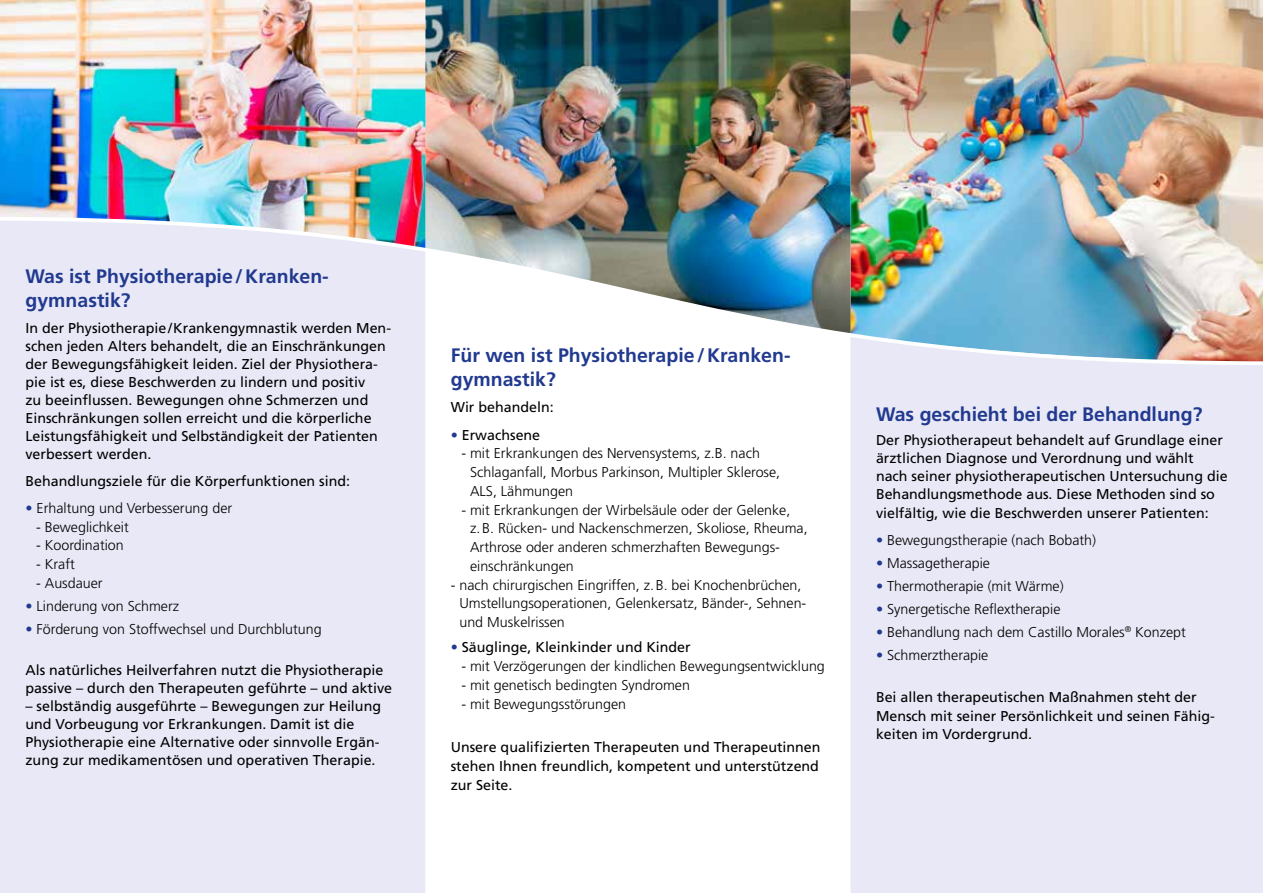
<style>
.page{position:relative;width:1263px;height:893px;background:#fff}
.page>*{position:absolute;margin:0;border:0;box-sizing:border-box;transform-origin:0 0}
.t1{font:700 19.5px/24px "Frutiger LT";color:#213a8f}
.t2{font:14.25px/18px "Frutiger LT";color:#000}
.t3{font:300 14.25px/18.8px "Frutiger LT";color:#000}
.s1{color:#213a8f}
</style>
<div class="page">
<img style="left:850px;top:0;width:413px;height:215px">
<img style="left:425px;top:0;width:425px;height:215px">
<img style="left:0;top:0;width:425px;height:215px">
<div style="left:850px;top:367px;width:413px;height:526px;background:#e9e8f6"></div>
<div style="left:0;top:367px;width:425px;height:526px;background:#e9e8f6"></div>
<img style="left:0;top:215px;width:1263px;height:152px">
<h1 class="t1" style="left:26px;top:264px;width:303px">Was ist Physiotherapie/Kranken&shy;gymnastik?</h1>
<p class="t2" style="left:26px;top:319px;width:367px">In der Physiotherapie/Krankengymnastik werden Men&shy;schen jeden Alters behandelt, die an Einschränkungen der Bewegungsfähigkeit leiden. Ziel der Physiothera&shy;pie ist es, diese Beschwerden zu lindern und positiv<br>zu beeinflussen. Bewegungen ohne Schmerzen und Einschränkungen sollen erreicht und die körperliche Leistungsfähigkeit und Selbständigkeit der Patienten verbessert werden.</p>
<p class="t2" style="left:26px;top:472px;width:326px">Behandlungsziele für die Körperfunktionen sind:</p>
<p class="t3" style="left:26px;top:499px;width:208px"><span class="s1">•</span> Erhaltung und Verbesserung der</p>
<p class="t3" style="left:36px;top:517px;width:94px">- Beweglichkeit</p>
<p class="t3" style="left:36px;top:536px;width:89px">- Koordination</p>
<p class="t3" style="left:36px;top:555px;width:40px">- Kraft</p>
<p class="t3" style="left:36px;top:574px;width:68px">- Ausdauer</p>
<p class="t3" style="left:26px;top:597px;width:155px"><span class="s1">•</span> Linderung von Schmerz</p>
<p class="t3" style="left:26px;top:620px;width:298px"><span class="s1">•</span> Förderung von Stoffwechsel und Durchblutung</p>
<p class="t2" style="left:26px;top:661px;width:368px">Als natürliches Heilverfahren nutzt die Physiotherapie passive – durch den Therapeuten geführte – und aktive</p>
<p class="t2" style="left:26px;top:697px;width:357px">– selbständig ausgeführte – Bewegungen zur Heilung und Vorbeugung vor Erkrankungen. Damit ist die Physiotherapie eine Alternative oder sinnvolle Ergän&shy;zung zur medikamentösen und operativen Therapie.</p>
<h1 class="t1" style="left:451px;top:343px;width:340px">Für wen ist Physiotherapie/Kranken&shy;gymnastik?</h1>
<p class="t2" style="left:451px;top:398px;width:104px">Wir behandeln:</p>
<p class="t2" style="left:451px;top:426px;width:91px"><span class="s1">•</span> Erwachsene</p>
<p class="t3" style="left:470px;top:444px;width:312px;text-indent:-9px">- mit Erkrankungen des Nervensystems, z.B. nach<br>Schlaganfall, Morbus Parkinson, Multipler Sklerose,<br>ALS, Lähmungen</p>
<p class="t3" style="left:470px;top:501px;width:339px;text-indent:-9px">- mit Erkrankungen der Wirbelsäule oder der Gelenke, z.B. Rücken- und Nackenschmerzen, Skoliose, Rheuma, Arthrose oder anderen schmerzhaften Bewegungs&shy;einschränkungen</p>
<p class="t3" style="left:459px;top:576px;width:348px;text-indent:-9px">- nach chirurgischen Eingriffen, z.B. bei Knochenbrüchen,<br>Umstellungsoperationen, Gelenkersatz, Bänder-, Sehnen&shy;und Muskelrissen</p>
<p class="t2" style="left:451px;top:638px;width:241px"><span class="s1">•</span> Säuglinge, Kleinkinder und Kinder</p>
<p class="t3" style="left:461px;top:657px;width:365px">- mit Verzögerungen der kindlichen Bewegungsentwicklung</p>
<p class="t3" style="left:461px;top:676px;width:230px">- mit genetisch bedingten Syndromen</p>
<p class="t3" style="left:461px;top:694px;width:166px">- mit Bewegungsstörungen</p>
<p class="t2" style="left:451px;top:738px;width:371px;line-height:18.8px;text-align:justify">Unsere qualifizierten Therapeuten und Therapeutinnen stehen Ihnen freundlich, kompetent und unterstützend zur Seite.</p>
<h1 class="t1" style="left:876px;top:402px;width:328px">Was geschieht bei der Behandlung?</h1>
<p class="t2" style="left:876px;top:431px;width:353px">Der Physiotherapeut behandelt auf Grundlage einer ärztlichen Diagnose und Verordnung und wählt nach seiner physiotherapeutischen Untersuchung die Behandlungsmethode aus. Diese Methoden sind so vielfältig, wie die Beschwerden unserer Patienten:</p>
<p class="t3" style="left:876px;top:531px;width:222px"><span class="s1">•</span> Bewegungstherapie (nach Bobath)</p>
<p class="t3" style="left:876px;top:554px;width:116px"><span class="s1">•</span> Massagetherapie</p>
<p class="t3" style="left:876px;top:577px;width:189px"><span class="s1">•</span> Thermotherapie (mit Wärme)</p>
<p class="t3" style="left:876px;top:600px;width:186px"><span class="s1">•</span> Synergetische Reflextherapie</p>
<p class="t3" style="left:876px;top:623px;width:311px"><span class="s1">•</span> Behandlung nach dem Castillo Morales<sup>®</sup> Konzept</p>
<p class="t3" style="left:876px;top:646px;width:114px"><span class="s1">•</span> Schmerztherapie</p>
<p class="t2" style="left:876px;top:688px;width:339px;line-height:18.8px">Bei allen therapeutischen Maßnahmen steht der<br>Mensch mit seiner Persönlichkeit und seinen Fähig&shy;keiten im Vordergrund.</p>
</div>
